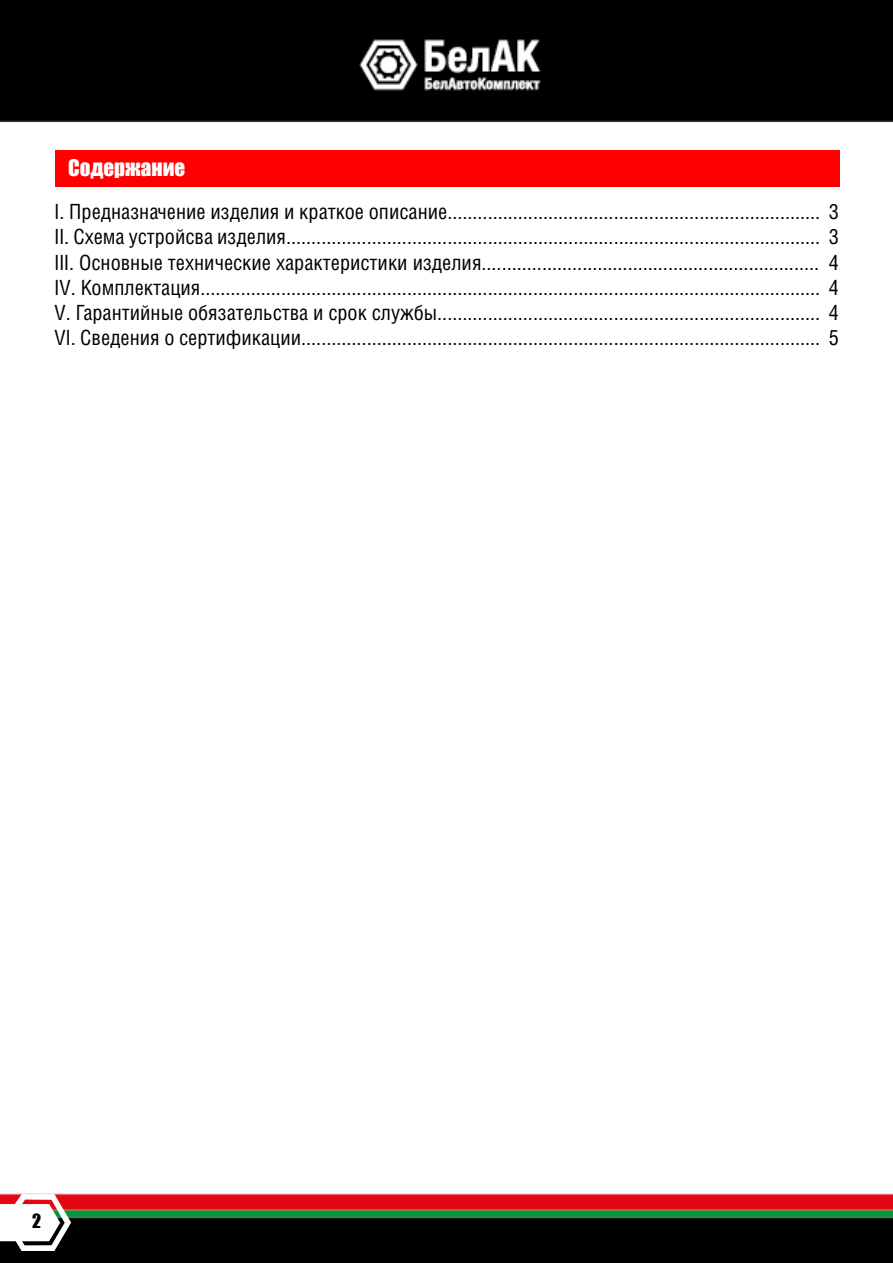
<style>
.page{position:relative;width:893px;height:1263px;background:#fff}
.page>*{position:absolute;margin:0;border:0;box-sizing:border-box;transform-origin:0 0}
.t1{font:21px/25.2px "Helios Cond C";color:#000}
.t2{font:21px "Impact";color:#fff}
.t3{font:18px "Impact";color:#000}
</style>
<div class="page">
<img style="left:0;top:0;width:893px;height:1263px">
<svg style="left:0;top:1194px;width:71px;height:57px"></svg>
<div style="left:55px;top:150px;width:785px;height:36px;background:#f00"></div>
<p class="t2" style="left:68px;top:151px;width:119px">Содержание</p>
<p class="t1" style="left:55px;top:199px;width:786px">I. Предназначение изделия и краткое описание.......................................................................... 3<br>II. Схема устройсва изделия.......................................................................................................... 3<br>III. Основные технические характеристики изделия...................................................................<br>IV. Комплектация........................................................................................................................... 4<br>V. Гарантийные обязательства и срок службы............................................................................ 4<br>VI. Сведения о сертификации....................................................................................................... 5</p>
<p class="t1" style="left:829px;top:249px;width:12px">4</p>
<p class="t3" style="left:32px;top:1206px;width:11px">2</p>
</div>
